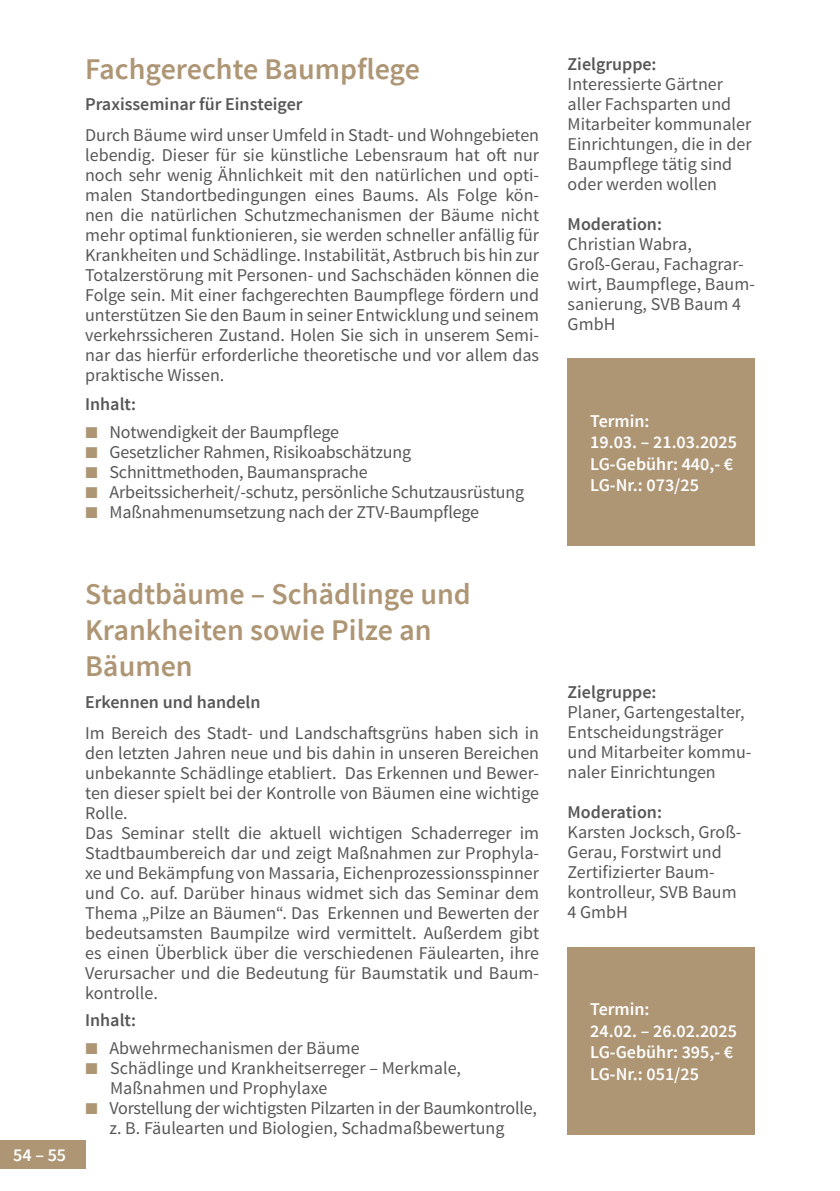
<style>
.page{position:relative;width:840px;height:1191px;background:#fff}
.page>*{position:absolute;margin:0;border:0;box-sizing:border-box;transform-origin:0 0}
.t1{font:600 30px/36px "Source Sans Pro";color:#ae9675}
.t2{font:18px/20px "Source Sans Pro";color:#575756}
.t3{font:600 18px/21.6px "Source Sans Pro";color:#fff}
.t4{font:600 18px "Source Sans Pro";color:#575756}
.s1{font-family:"Source Serif Variable";color:#ae9675}
</style>
<div class="page">
<div style="left:0;top:1140px;width:85px;height:28px;background:#ae9675"></div>
<div style="left:567px;top:947px;width:187px;height:187px;background:#ae9675"></div>
<div style="left:567px;top:359px;width:187px;height:187px;background:#ae9675"></div>
<h1 class="t1" style="left:85px;top:52px;width:336px">Fachgerechte Baumpflege</h1>
<p class="t4" style="left:85px;top:93px;width:219px">Praxisseminar für Einsteiger</p>
<p class="t2" style="left:85px;top:125px;width:455px;text-align:justify">Durch Bäume wird unser Umfeld in Stadt- und Wohngebieten lebendig. Dieser für sie künstliche Lebensraum hat oft nur noch sehr wenig Ähnlichkeit mit den natürlichen und opti&shy;malen Standortbedingungen eines Baums. Als Folge kön&shy;nen die natürlichen Schutzmechanismen der Bäume nicht mehr optimal funktionieren, sie werden schneller anfällig für Krankheiten und Schädlinge. Instabilität, Astbruch bis hin zur Totalzerstörung mit Personen- und Sachschäden können die Folge sein. Mit einer fachgerechten Baumpflege fördern und unterstützen Sie den Baum in seiner Entwicklung und seinem verkehrssicheren Zustand. Holen Sie sich in unserem Semi&shy;nar das hierfür erforderliche theoretische und vor allem das praktische Wissen.</p>
<p class="t4" style="left:85px;top:393px;width:53px">Inhalt:</p>
<p class="t2" style="left:85px;top:422px;width:255px"><span class="s1">■</span> Notwendigkeit der Baumpflege</p>
<p class="t2" style="left:85px;top:442px;width:327px"><span class="s1">■</span> Gesetzlicher Rahmen, Risikoabschätzung</p>
<p class="t2" style="left:85px;top:462px;width:284px"><span class="s1">■</span> Schnittmethoden, Baumansprache</p>
<p class="t2" style="left:85px;top:482px;width:440px"><span class="s1">■</span> Arbeitssicherheit/-schutz, persönliche Schutzausrüstung</p>
<p class="t2" style="left:85px;top:502px;width:395px"><span class="s1">■</span> Maßnahmenumsetzung nach der ZTV-Baumpflege</p>
<p class="t3" style="left:13px;top:1144px;width:54px">54 – 55</p>
<h1 class="t1" style="left:85px;top:576px;width:387px">Stadtbäume – Schädlinge und<br>Krankheiten sowie Pilze an<br>Bäumen</h1>
<p class="t4" style="left:85px;top:690px;width:177px">Erkennen und handeln</p>
<p class="t2" style="left:85px;top:723px;width:455px">Im Bereich des Stadt- und Landschaftsgrüns haben sich in den letzten Jahren neue und bis dahin in unseren Bereichen unbekannte Schädlinge etabliert. Das Erkennen und Bewer&shy;ten dieser spielt bei der Kontrolle von Bäumen eine wichtige Rolle.<br>Das Seminar stellt die aktuell wichtigen Schaderreger im Stadtbaumbereich dar und zeigt Maßnahmen zur Prophyla&shy;xe und Bekämpfung von Massaria, Eichenprozessionsspinner und Co. auf. Darüber hinaus widmet sich das Seminar dem Thema „Pilze an Bäumen“. Das Erkennen und Bewerten der bedeutsamsten Baumpilze wird vermittelt. Außerdem gibt es einen Überblick über die verschiedenen Fäulearten, ihre Verursacher und die Bedeutung für Baumstatik und Baum&shy;kontrolle.</p>
<p class="t4" style="left:85px;top:1008px;width:53px">Inhalt:</p>
<p class="t2" style="left:85px;top:1038px;width:276px"><span class="s1">■</span> Abwehrmechanismen der Bäume</p>
<p class="t2" style="left:110px;top:1058px;width:352px;text-indent:-25px"><span class="s1">■</span> Schädlinge und Krankheitserreger – Merkmale,<br>Maßnahmen und Prophylaxe</p>
<p class="t2" style="left:85px;top:1098px;width:453px;text-align:center"><span class="s1">■</span> Vorstellung der wichtigsten Pilzarten in der Baumkontrolle, z. B. Fäulearten und Biologien, Schadmaßbewertung</p>
<p class="t4" style="left:567px;top:53px;width:90px">Zielgruppe:</p>
<p class="t2" style="left:567px;top:74px;width:185px">Interessierte Gärtner aller Fachsparten und<br>Mitarbeiter kommunaler<br>Einrichtungen, die in der<br>Baumpflege tätig sind oder werden wollen</p>
<p class="t4" style="left:567px;top:213px;width:96px">Moderation:</p>
<p class="t2" style="left:567px;top:234px;width:189px">Christian Wabra,<br>Groß-Gerau, Fachagrar&shy;wirt, Baumpflege, Baum&shy;sanierung, SVB Baum 4<br>GmbH</p>
<p class="t3" style="left:590px;top:410px;width:148px">Termin:<br>19.03. – 21.03.2025<br>LG-Gebühr: 440,- €<br>LG-Nr.: 073/25</p>
<p class="t4" style="left:567px;top:681px;width:90px">Zielgruppe:</p>
<p class="t2" style="left:567px;top:702px;width:185px">Planer, Gartengestalter,<br>Entscheidungsträger und Mitarbeiter kommu&shy;naler Einrichtungen</p>
<p class="t4" style="left:567px;top:801px;width:96px">Moderation:</p>
<p class="t2" style="left:567px;top:822px;width:175px">Karsten Jocksch, Groß-<br>Gerau, Forstwirt und<br>Zertifizierter Baum&shy;kontrolleur, SVB Baum<br>4 GmbH</p>
<p class="t3" style="left:590px;top:998px;width:148px">Termin:<br>24.02. – 26.02.2025<br>LG-Gebühr: 395,- €<br>LG-Nr.: 051/25</p>
</div>
